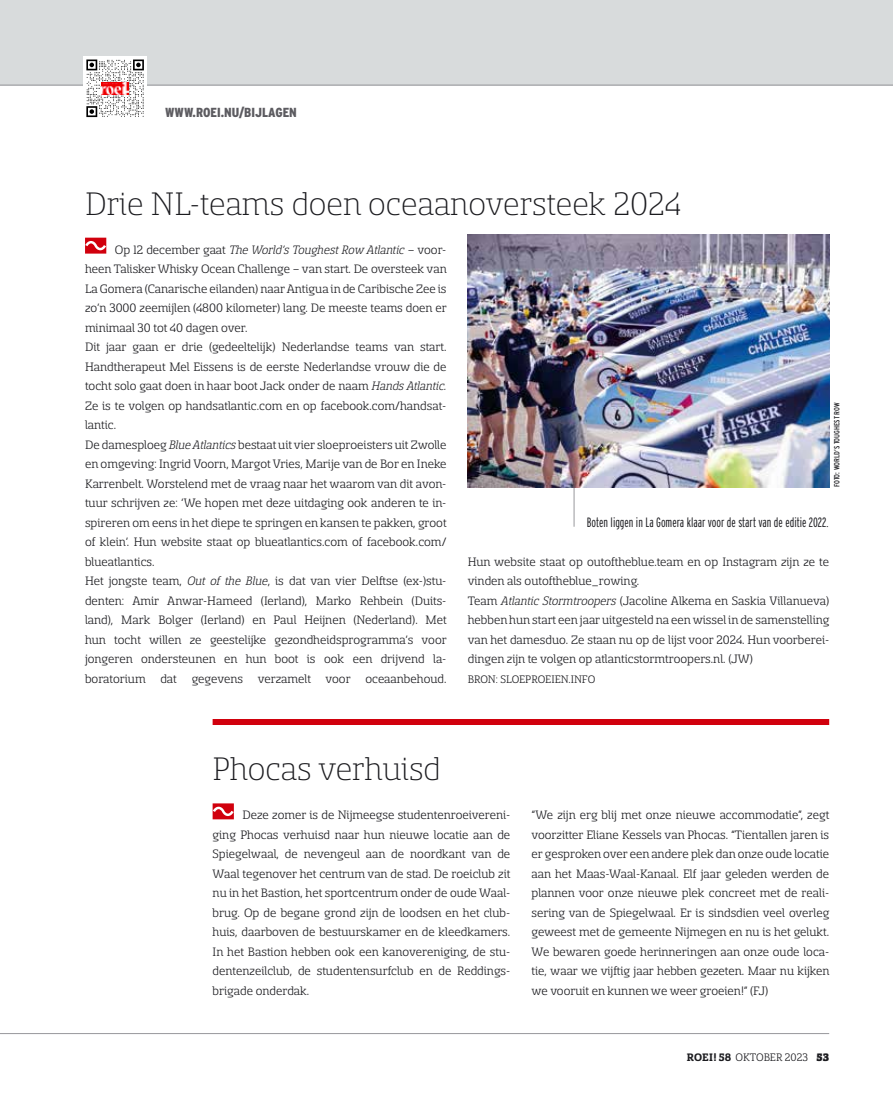
<style>
.page{position:relative;width:893px;height:1106px;background:#fff}
.page>*{position:absolute;margin:0;border:0;box-sizing:border-box;transform-origin:0 0}
.t1{font:300 36px "Sancoale Slab Norm";color:#1b1b1f}
.t2{font:13.5px/19.5px "Sancoale Slab Norm";color:#1b1b1f}
.t3{font:300 13.5px "Interstate Compressed";color:#1b1b1f}
.t4{font:13.5px "Sancoale Slab Norm Regular Ital";color:#1b1b1f}
.t5{font:900 13.2px "Interstate Condensed";color:#5c5b60}
.t6{font:12px "Sancoale Slab Norm";color:#1b1b1f}
.t7{font:7.5px "Interstate Condensed";letter-spacing:-.01em;color:#1b1b1f}
.s1{font-family:"Sancoale Slab Norm"}
.s2{font-family:"Sancoale Slab Norm Regular Ital"}
.s3{font-weight:700}
.s4{font-weight:900}
</style>
<div class="page">
<hr style="left:574px;top:477px;width:1px;height:50px;background:#98989c">
<div style="left:0;top:0;width:893px;height:85px;background:#d8dbdc"></div>
<div style="left:213px;top:719px;width:616px;height:6px;background:#d1000d"></div>
<hr style="left:0;top:1033px;width:829px;height:1px;background:#98989c">
<hr style="left:0;top:85px;width:893px;height:1px;background:#98989c">
<svg style="left:213px;top:803px;width:21px;height:16px"></svg>
<img style="left:468px;top:234px;width:361px;height:254px">
<svg style="left:85px;top:238px;width:21px;height:16px"></svg>
<div style="left:83px;top:56px;width:64px;height:64px;background:#fff"></div>
<svg style="left:86px;top:59px;width:58px;height:58px"></svg>
<img style="left:102px;top:82px;width:26px;height:13px">
<p class="t5" style="left:165px;top:105px;width:133px">WWW.ROEI.NU/BIJLAGEN</p>
<h1 class="t1" style="left:85px;top:186px;width:597px">Drie NL-teams doen oceaanoversteek 2024</h1>
<p class="t4" style="left:115px;top:243px;width:333px"><span class="s1">Op 12 december gaat</span> The World’s Toughest Row Atlantic <span class="s1">– voor-</span></p>
<p class="t2" style="left:85px;top:259px;width:363px">heen Talisker Whisky Ocean Challenge – van start. De oversteek van La Gomera (Canarische eilanden) naar Antigua in de Caribische Zee is zo’n 3000 zeemijlen (4800 kilometer) lang. De meeste teams doen er minimaal 30 tot 40 dagen over.<br>Dit jaar gaan er drie (gedeeltelijk) Nederlandse teams van start.<br>Handtherapeut Mel Eissens is de eerste Nederlandse vrouw die de tocht solo gaat doen in haar boot Jack onder de naam <span class="s2">Hands Atlantic.<br></span>Ze is te volgen op handsatlantic.com en op facebook.com/handsat&shy;lantic.<br>De damesploeg <span class="s2">Blue Atlantics</span> bestaat uit vier sloeproeisters uit Zwolle en omgeving: Ingrid Voorn, Margot Vries, Marije van de Bor en Ineke Karrenbelt. Worstelend met de vraag naar het waarom van dit avon&shy;tuur schrijven ze: ‘We hopen met deze uitdaging ook anderen te in&shy;spireren om eens in het diepe te springen en kansen te pakken, groot of klein’. Hun website staat op blueatlantics.com of facebook.com/ blueatlantics.<br>Het jongste team, <span class="s2">Out of the Blue</span>, is dat van vier Delftse (ex-)stu&shy;denten: Amir Anwar-Hameed (Ierland), Marko Rehbein (Duits&shy;land), Mark Bolger (Ierland) en Paul Heijnen (Nederland). Met hun tocht willen ze geestelijke gezondheidsprogramma’s voor jongeren ondersteunen en hun boot is ook een drijvend la&shy;boratorium dat gegevens verzamelt voor oceaanbehoud.</p>
<p class="t7" style="left:833px;top:487px;width:86px;rotate:-90deg">FOTO: WORLD’S TOUGHEST ROW</p>
<p class="t3" style="left:587px;top:514px;width:243px">Boten liggen in La Gomera klaar voor de start van de editie 2022.</p>
<p class="t2" style="left:468px;top:552px;width:363px">Hun website staat op outoftheblue.team en op Instagram zijn ze te vinden als outoftheblue_rowing.<br>Team <span class="s2">Atlantic Stormtroopers</span> (Jacoline Alkema en Saskia Villanueva) hebben hun start een jaar uitgesteld na een wissel in de samenstelling van het damesduo. Ze staan nu op de lijst voor 2024. Hun voorberei&shy;dingen zijn te volgen op atlanticstormtroopers.nl. (JW)</p>
<p class="t6" style="left:468px;top:673px;width:129px">BRON: SLOEPROEIEN.INFO</p>
<h1 class="t1" style="left:213px;top:752px;width:230px">Phocas verhuisd</h1>
<p class="t2" style="left:213px;top:805px;width:299px;text-indent:30px">Deze zomer is de Nijmeegse studentenroeivereni&shy;ging Phocas verhuisd naar hun nieuwe locatie aan de Spiegelwaal, de nevengeul aan de noordkant van de Waal tegenover het centrum van de stad. De roeiclub zit nu in het Bastion, het sportcentrum onder de oude Waal&shy;brug. Op de begane grond zijn de loodsen en het club&shy;huis, daarboven de bestuurskamer en de kleedkamers.<br>In het Bastion hebben ook een kanovereniging, de stu&shy;dentenzeilclub, de studentensurfclub en de Reddings&shy;brigade onderdak.</p>
<p class="t2" style="left:531px;top:805px;width:299px;text-align:justify">“We zijn erg blij met onze nieuwe accommodatie”, zegt voorzitter Eliane Kessels van Phocas. “Tientallen jaren is er gesproken over een andere plek dan onze oude locatie aan het Maas-Waal-Kanaal. Elf jaar geleden werden de plannen voor onze nieuwe plek concreet met de reali&shy;sering van de Spiegelwaal. Er is sindsdien veel overleg geweest met de gemeente Nijmegen en nu is het gelukt.<br>We bewaren goede herinneringen aan onze oude loca&shy;tie, waar we vijftig jaar hebben gezeten. Maar nu kijken we vooruit en kunnen we weer groeien!” (FJ)</p>
<p class="t6" style="left:687px;top:1051px;width:144px"><span class="s3">ROEI! 58</span> OKTOBER 2023 <span class="s4">53</span></p>
</div>
